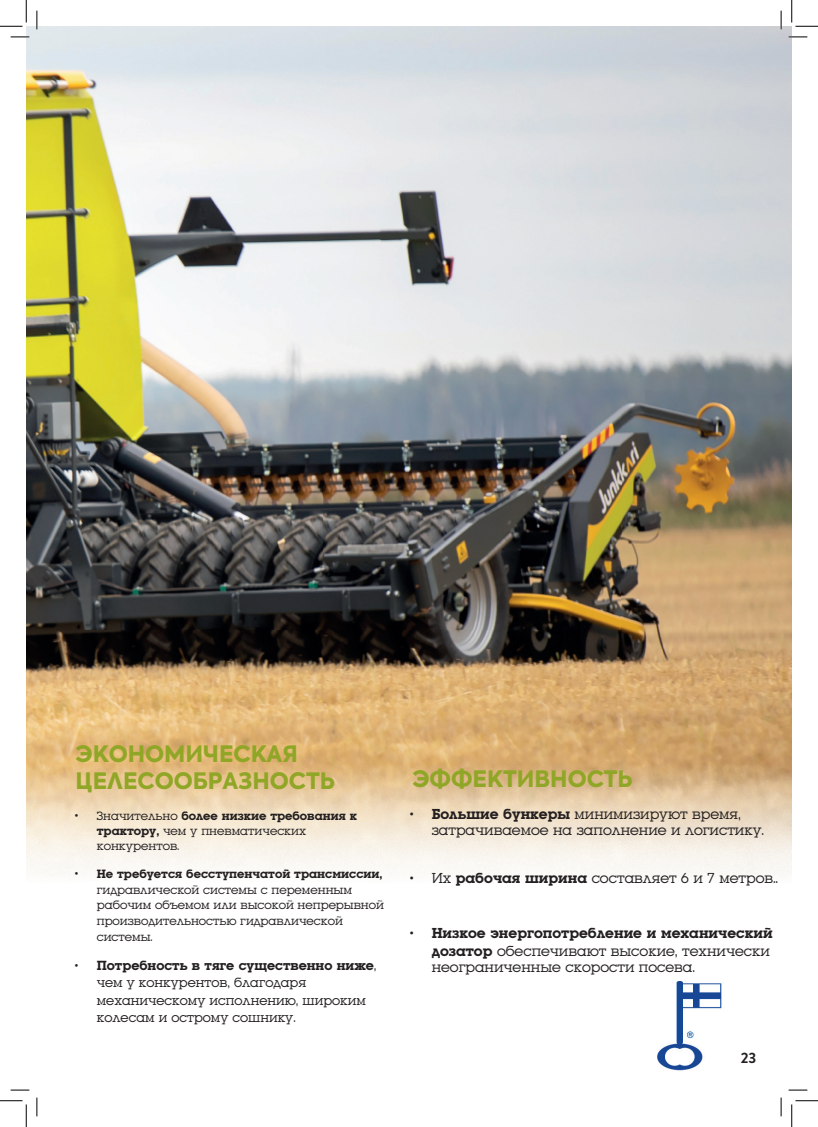
<style>
.page{position:relative;width:818px;height:1127px;background:#fff}
.page>*{position:absolute;margin:0;border:0;box-sizing:border-box;transform-origin:0 0}
.t1{font:800 22.5px/27px "Axiforma";color:#8fa626}
.t2{font:15px/17px "Luga Book C";color:#231f20}
.t3{font:700 15px "Brandon Grotesque";color:#231f20}
.t4{font:13.75px/17.2px "Luga Book C";color:#231f20}
.t5{font:12.5px/15.6px "Luga Book C";color:#231f20}
.s1{font-family:"Sanchez";font-weight:700;font-size:13.75px}
.s2{font-weight:700}
.s3{font-family:"Sanchez";font-weight:700}
</style>
<div class="page">
<img style="left:26px;top:26px;width:766px;height:852px">
<img style="left:657px;top:981px;width:65px;height:90px">
<svg style="left:11px;top:36px;width:18px;height:2px"></svg>
<svg style="left:788px;top:36px;width:19px;height:2px"></svg>
<svg style="left:11px;top:1089px;width:18px;height:1px"></svg>
<svg style="left:788px;top:1089px;width:19px;height:1px"></svg>
<svg style="left:36px;top:11px;width:2px;height:18px"></svg>
<svg style="left:36px;top:1097px;width:2px;height:18px"></svg>
<svg style="left:780px;top:11px;width:2px;height:18px"></svg>
<svg style="left:780px;top:1097px;width:2px;height:18px"></svg>
<svg style="left:0;top:0;width:27px;height:27px"></svg>
<svg style="left:0;top:1100px;width:27px;height:26px"></svg>
<svg style="left:791px;top:0;width:27px;height:27px"></svg>
<svg style="left:791px;top:1100px;width:27px;height:26px"></svg>
<h1 class="t1" style="left:76px;top:740px;width:261px">ЭКОНОМИЧЕСКАЯ<br>ЦЕЛЕСООБРАЗНОСТЬ</h1>
<p class="t5" style="left:97px;top:807px;width:262px;line-height:15.1px;text-indent:-22px"><span class="s1">•</span> Значительно <span class="s2">более низкие требования к трактору,</span> чем у пневматических конкурентов.</p>
<p class="t5" style="left:97px;top:866px;width:289px;text-indent:-22px"><span class="s1">•</span> <span class="s2">Не требуется бесступенчатой трансмиссии, </span>гидравлической системы с переменным рабочим объемом или высокой непрерывной производительностью гидравлической системы.</p>
<p class="t4" style="left:97px;top:956px;width:281px;text-indent:-22px"><span class="s3">•</span> <span class="s2">Потребность в тяге существенно ниже</span>, чем у конкурентов, благодаря механическому исполнению, широким колесам и острому сошнику.</p>
<h1 class="t1" style="left:412px;top:765px;width:222px">ЭФФЕКТИВНОСТЬ</h1>
<p class="t2" style="left:432px;top:805px;width:334px;line-height:16.4px;text-indent:-22px"><span class="s3">•</span> <span class="s2">Большие бункеры</span> минимизируют время, затрачиваемое на заполнение и логистику.</p>
<p class="t2" style="left:409px;top:870px;width:370px"><span class="s3">•</span> Их <span class="s2">рабочая ширина</span> составляет 6 и 7 метров..</p>
<p class="t2" style="left:432px;top:925px;width:342px;text-indent:-22px"><span class="s3">•</span> <span class="s2">Низкое энергопотребление и механический дозатор</span> обеспечивают высокие, технически неограниченные скорости посева.</p>
<p class="t3" style="left:741px;top:1046px;width:17px">23</p>
</div>
